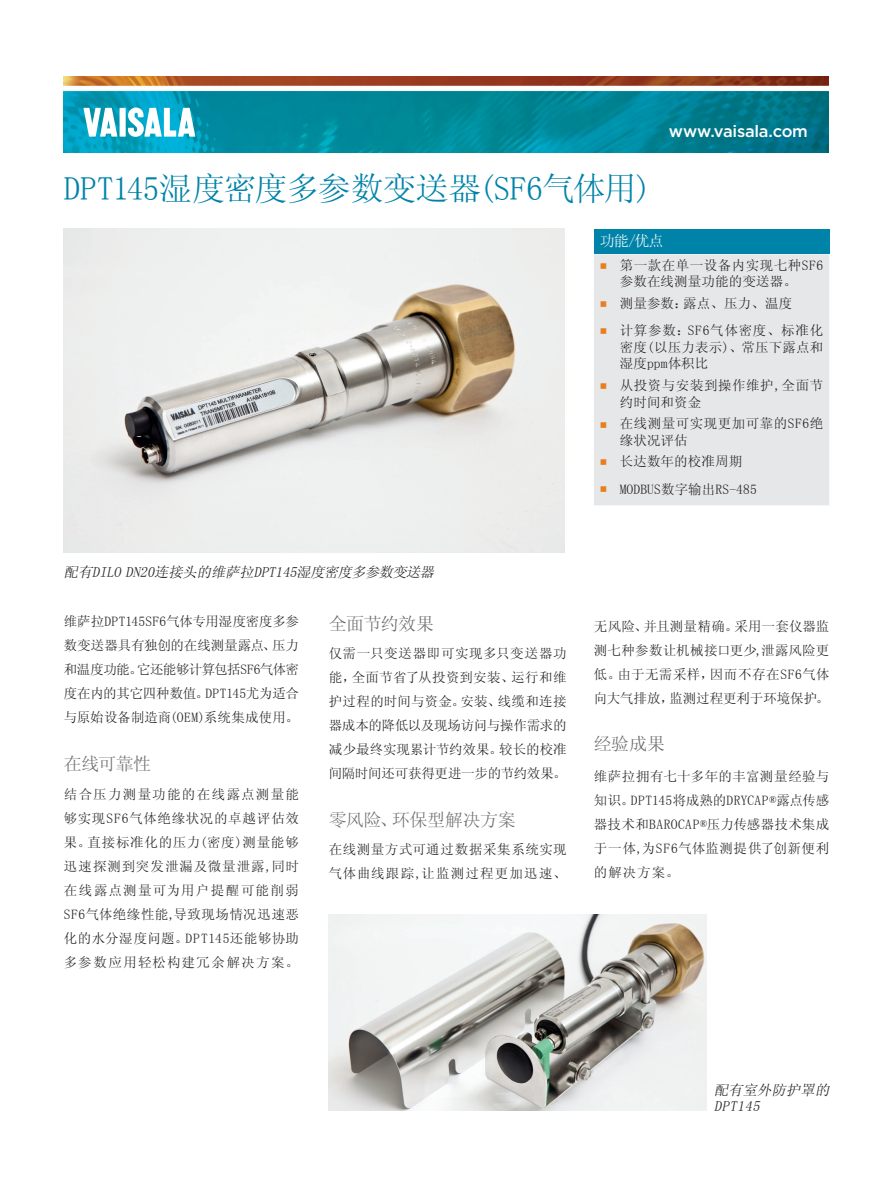
<style>
.page{position:relative;width:893px;height:1191px;background:#fff}
.page>*{position:absolute;margin:0;border:0;box-sizing:border-box;transform-origin:0 0}
.t1{font:33px "Sim Sun";letter-spacing:-.015em;color:#0083a9}
.t2{font:18px "Sim Sun";letter-spacing:-.025em;color:#6c6d70}
.t3{font:500 16.5px "Gotham";letter-spacing:-.015em;color:#fff}
.t4{font:15px "Sim Sun";color:#fff}
.t5{font:italic 14.25px/15.8px "Sim Sun";color:#231f20}
.t6{font:13.5px/24px "Sim Sun";letter-spacing:.015em;color:#231f20;text-align:justify}
.t7{font:13.5px/16.5px "Sim Sun";letter-spacing:.04em;color:#231f20}
.t8{font:13.5px/24px "Sim Sun";letter-spacing:.055em;color:#231f20}
.s1{font-family:"Arial";font-weight:700;font-size:21px;color:#ea7e1d}
</style>
<div class="page">
<img style="left:64px;top:77px;width:765px;height:75px">
<svg style="left:83px;top:108px;width:34px;height:29px"></svg>
<div style="left:120px;top:108px;width:6px;height:29px;background:#fff"></div>
<svg style="left:128px;top:107px;width:67px;height:30px"></svg>
<img style="left:64px;top:229px;width:500px;height:324px">
<img style="left:329px;top:914px;width:378px;height:196px">
<div style="left:594px;top:229px;width:235px;height:25px;background:#0083a9"></div>
<div style="left:594px;top:254px;width:235px;height:251px;background:#e6e7e9"></div>
<h1 class="t1" style="left:64px;top:172px;width:590px">DPT145湿度密度多参数变送器(SF6气体用)</h1>
<p class="t3" style="left:669px;top:120px;width:141px">www.vaisala.com</p>
<p class="t5" style="left:64px;top:564px;width:374px">配有DILO DN20连接头的维萨拉DPT145湿度密度多参数变送器</p>
<p class="t6" style="left:64px;top:609px;width:237px">维萨拉DPT145SF6气体专用湿度密度多参数变送器具有独创的在线测量露点、压力和温度功能。它还能够计算包括SF6气体密度在内的其它四种数值。DPT145尤为适合与原始设备制造商(OEM)系统集成使用。</p>
<h2 class="t2" style="left:64px;top:755px;width:89px">在线可靠性</h2>
<p class="t6" style="left:64px;top:781px;width:237px">结合压力测量功能的在线露点测量能够实现SF6气体绝缘状况的卓越评估效果。直接标准化的压力(密度)测量能够迅速探测到突发泄漏及微量泄露,同时在线露点测量可为用户提醒可能削弱SF6气体绝缘性能,导致现场情况迅速恶化的水分湿度问题。DPT145还能够协助多参数应用轻松构建冗余解决方案。</p>
<h2 class="t2" style="left:329px;top:614px;width:107px">全面节约效果</h2>
<p class="t6" style="left:329px;top:641px;width:239px">仅需一只变送器即可实现多只变送器功能，全面节省了从投资到安装、运行和维护过程的时间与资金。安装、线缆和连接器成本的降低以及现场访问与操作需求的减少最终实现累计节约效果。较长的校准间隔时间还可获得更进一步的节约效果。</p>
<h2 class="t2" style="left:329px;top:810px;width:189px">零风险、环保型解决方案</h2>
<p class="t8" style="left:329px;top:837px;width:239px">在线测量方式可通过数据采集系统实现气体曲线跟踪,让监测过程更加迅速、</p>
<p class="t4" style="left:600px;top:233px;width:65px">功能/优点</p>
<p class="t7" style="left:600px;top:257px;width:225px;text-align:center"><span class="s1">▪</span> 第一款在单一设备内实现七种SF6参数在线测量功能的变送器。</p>
<p class="t6" style="left:600px;top:291px;width:194px"><span class="s1">▪</span> 测量参数：露点、压力、温度</p>
<p class="t6" style="left:620px;top:322px;width:205px;line-height:16.5px;text-indent:-20px"><span class="s1">▪</span> 计算参数：SF6气体密度、标准化密度(以压力表示)、常压下露点和湿度ppm体积比</p>
<p class="t7" style="left:620px;top:377px;width:205px;text-indent:-20px"><span class="s1">▪</span> 从投资与安装到操作维护,全面节约时间和资金</p>
<p class="t7" style="left:620px;top:415px;width:205px;text-indent:-20px"><span class="s1">▪</span> 在线测量可实现更加可靠的SF6绝缘状况评估</p>
<p class="t6" style="left:600px;top:449px;width:144px"><span class="s1">▪</span> 长达数年的校准周期</p>
<p class="t6" style="left:600px;top:477px;width:158px"><span class="s1">▪</span> MODBUS数字输出RS-485</p>
<p class="t6" style="left:594px;top:614px;width:237px">无风险、并且测量精确。采用一套仪器监测七种参数让机械接口更少,泄露风险更低。由于无需采样，因而不存在SF6气体向大气排放，监测过程更利于环境保护。</p>
<h2 class="t2" style="left:594px;top:735px;width:73px">经验成果</h2>
<p class="t6" style="left:594px;top:764px;width:237px">维萨拉拥有七十多年的丰富测量经验与知识。DPT145将成熟的DRYCAP®露点传感器技术和BAROCAP®压力传感器技术集成于一体,为SF6气体监测提供了创新便利的解决方案。</p>
<p class="t5" style="left:714px;top:1081px;width:119px">配有室外防护罩的<br>DPT145</p>
</div>
